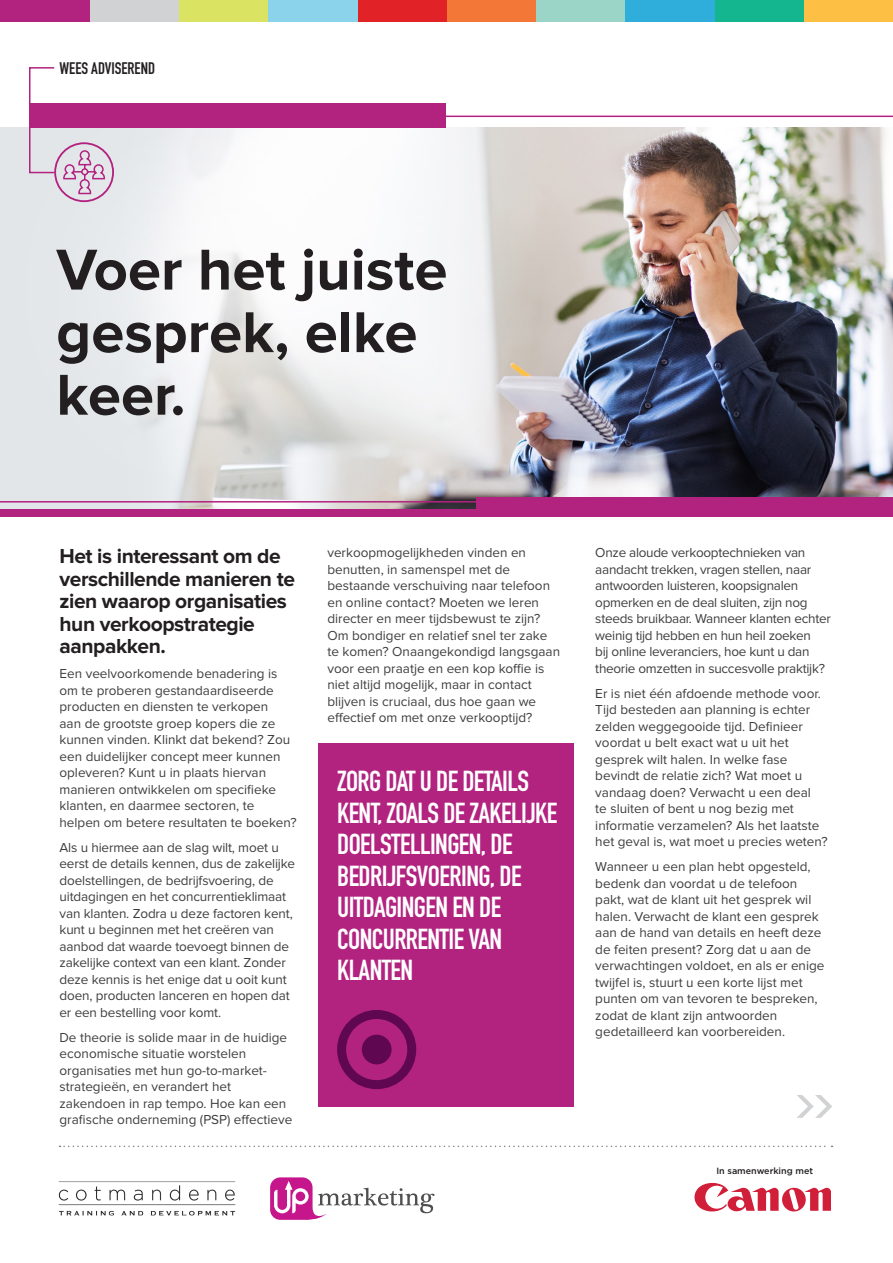
<style>
.page{position:relative;width:893px;height:1263px;background:#fff}
.page>*{position:absolute;margin:0;border:0;box-sizing:border-box;transform-origin:0 0}
.t1{font:700 59.7px/62.6px "Proxima Nova";color:#231f20}
.t2{font:700 28.5px/31.5px "DIN Condensed";letter-spacing:-.02em;color:#fff}
.t3{font:700 21px/22.5px "Proxima Nova";letter-spacing:-.02em;color:#231f20}
.t4{font:700 16.5px "DIN Condensed";color:#231f20}
.t5{font:13.5px/16.5px "Proxima Nova";color:#3e3e3f}
.t6{font:13.5px/16.5px "Proxima Nova";letter-spacing:-.02em;color:#3e3e3f}
.t7{font:500 9px "Gotham";color:#231f20}
</style>
<div class="page">
<img style="left:0;top:128px;width:893px;height:382px">
<div style="left:54px;top:142px;width:60px;height:60px;border:2px solid #b22380;border-radius:50%"></div>
<div style="left:29px;top:104px;width:417px;height:24px;background:#b22380"></div>
<div style="left:476px;top:498px;width:417px;height:19px;background:#b22380"></div>
<div style="left:0;top:510px;width:476px;height:7px;background:#b22380"></div>
<div style="left:29px;top:67px;width:26px;height:106px;border:2px solid #b22380"></div>
<hr style="left:0;top:501px;width:485px;height:1px;background:#b22380">
<hr style="left:438px;top:116px;width:455px;height:1px;background:#b22380">
<div style="left:804px;top:0;width:89px;height:21px;background:#febf45"></div>
<div style="left:714px;top:0;width:90px;height:21px;background:#13b68f"></div>
<div style="left:625px;top:0;width:89px;height:21px;background:#30aedb"></div>
<div style="left:536px;top:0;width:89px;height:21px;background:#9bd5c8"></div>
<div style="left:446px;top:0;width:90px;height:21px;background:#f37736"></div>
<div style="left:357px;top:0;width:89px;height:21px;background:#e12227"></div>
<div style="left:268px;top:0;width:89px;height:21px;background:#8bd3eb"></div>
<div style="left:179px;top:0;width:89px;height:21px;background:#dbe363"></div>
<div style="left:89px;top:0;width:90px;height:21px;background:#d1d2d4"></div>
<div style="left:0;top:0;width:89px;height:21px;background:#b22380"></div>
<svg style="left:62px;top:149px;width:44px;height:46px;background:#d9c1d5"></svg>
<svg style="left:797px;top:1095px;width:35px;height:23px"></svg>
<div style="left:318px;top:743px;width:255px;height:363px;background:#b22380"></div>
<div style="left:337px;top:1010px;width:79px;height:79px;border:9px solid #5f0851;border-radius:50%"></div>
<div style="left:362px;top:1035px;width:30px;height:29px;background:#5f0851;border-radius:50%"></div>
<img style="left:58px;top:1181px;width:178px;height:35px">
<svg style="left:270px;top:1177px;width:164px;height:43px"></svg>
<div style="left:296px;top:1191px;width:9px;height:10px;background:#c5168c;border-radius:50%"></div>
<svg style="left:60px;top:1145px;width:772px;height:2px"></svg>
<svg style="left:694px;top:1183px;width:137px;height:28px"></svg>
<p class="t4" style="left:60px;top:57px;width:97px">WEES ADVISEREND</p>
<p class="t1" style="left:56px;top:241px;width:393px">Voer het juiste gesprek, elke keer.</p>
<p class="t3" style="left:60px;top:546px;width:237px">Het is interessant om de verschillende manieren te zien waarop organisaties hun verkoopstrategie aanpakken.</p>
<p class="t5" style="left:60px;top:666px;width:239px">Een veelvoorkomende benadering is om te proberen gestandaardiseerde producten en diensten te verkopen<br>aan de grootste groep kopers die ze kunnen vinden. Klinkt dat bekend? Zou een duidelijker concept meer kunnen opleveren? Kunt u in plaats hiervan manieren ontwikkelen om specifieke klanten, en daarmee sectoren, te helpen om betere resultaten te boeken?</p>
<p class="t5" style="left:60px;top:839px;width:237px">Als u hiermee aan de slag wilt, moet u eerst de details kennen, dus de zakelijke doelstellingen, de bedrijfsvoering, de uitdagingen en het concurrentieklimaat van klanten. Zodra u deze factoren kent, kunt u beginnen met het creëren van aanbod dat waarde toevoegt binnen de zakelijke context van een klant. Zonder deze kennis is het enige dat u ooit kunt doen, producten lanceren en hopen dat er een bestelling voor komt.</p>
<p class="t5" style="left:60px;top:1029px;width:234px">De theorie is solide maar in de huidige economische situatie worstelen organisaties met hun go-to-market&shy;strategieën, en verandert het zakendoen in rap tempo. Hoe kan een grafische onderneming (PSP) effectieve</p>
<p class="t5" style="left:327px;top:545px;width:234px">verkoopmogelijkheden vinden en benutten, in samenspel met de bestaande verschuiving naar telefoon en online contact? Moeten we leren directer en meer tijdsbewust te zijn?<br>Om bondiger en relatief snel ter zake te komen? Onaangekondigd langsgaan voor een praatje en een kop koffie is niet altijd mogelijk, maar in contact blijven is cruciaal, dus hoe gaan we effectief om met onze verkooptijd?</p>
<p class="t6" style="left:595px;top:545px;width:237px">Onze aloude verkooptechnieken van aandacht trekken, vragen stellen, naar antwoorden luisteren, koopsignalen opmerken en de deal sluiten, zijn nog steeds bruikbaar. Wanneer klanten echter weinig tijd hebben en hun heil zoeken<br>bij online leveranciers, hoe kunt u dan theorie omzetten in succesvolle praktijk?</p>
<p class="t5" style="left:595px;top:685px;width:234px">Er is niet één afdoende methode voor.<br>Tijd besteden aan planning is echter zelden weggegooide tijd. Definieer voordat u belt exact wat u uit het gesprek wilt halen. In welke fase bevindt de relatie zich? Wat moet u vandaag doen? Verwacht u een deal<br>te sluiten of bent u nog bezig met informatie verzamelen? Als het laatste het geval is, wat moet u precies weten?</p>
<p class="t5" style="left:595px;top:859px;width:231px">Wanneer u een plan hebt opgesteld, bedenk dan voordat u de telefoon pakt, wat de klant uit het gesprek wil halen. Verwacht de klant een gesprek aan de hand van details en heeft deze de feiten present? Zorg dat u aan de verwachtingen voldoet, en als er enige twijfel is, stuurt u een korte lijst met punten om van tevoren te bespreken, zodat de klant zijn antwoorden gedetailleerd kan voorbereiden.</p>
<p class="t2" style="left:337px;top:765px;width:222px">ZORG DAT U DE DETAILS<br>KENT, ZOALS DE ZAKELIJKE<br>DOELSTELLINGEN, DE<br>BEDRIJFSVOERING, DE<br>UITDAGINGEN EN DE<br>CONCURRENTIE VAN<br>KLANTEN</p>
<p class="t7" style="left:716px;top:1164px;width:98px">In samenwerking met</p>
</div>
